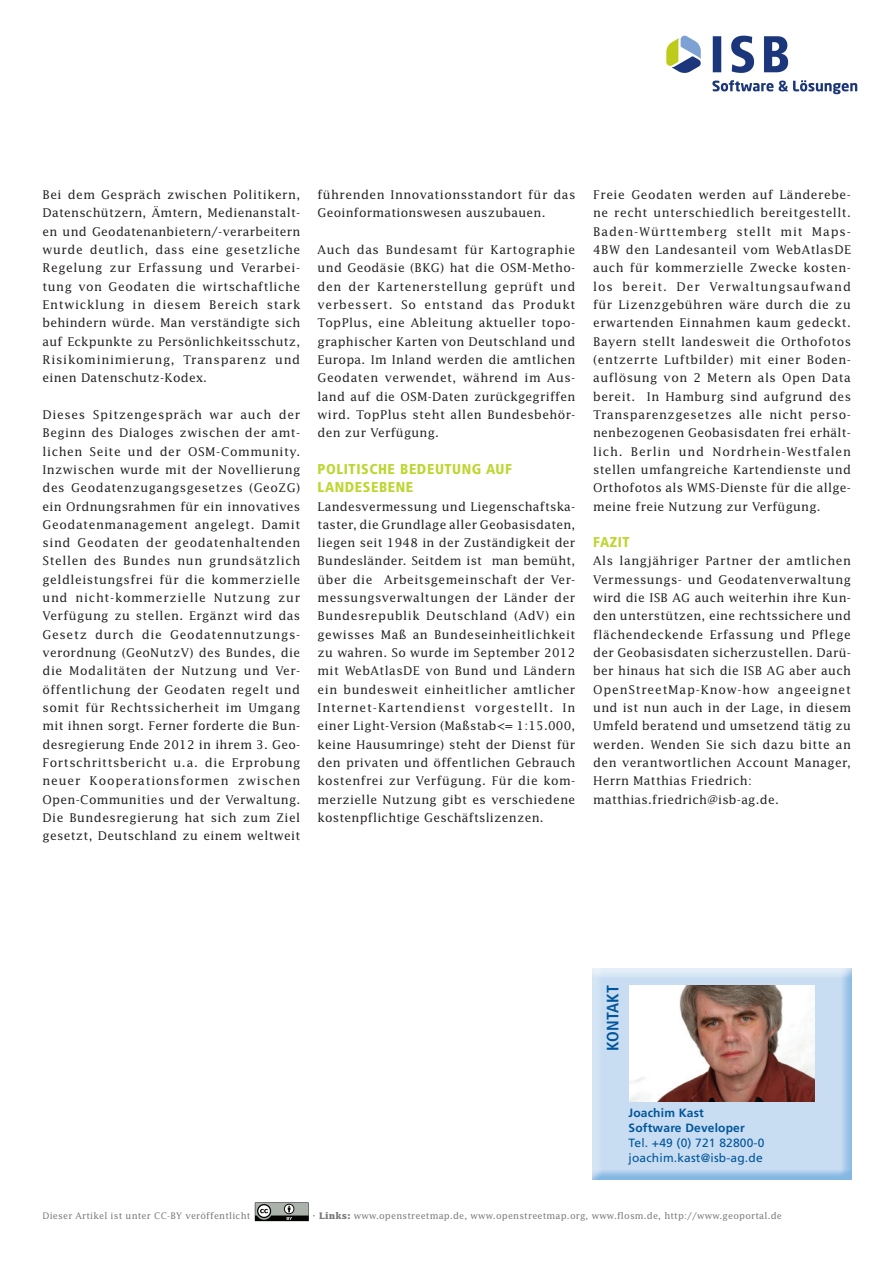
<style>
.page{position:relative;width:893px;height:1263px;background:#fff}
.page>*{position:absolute;margin:0;border:0;box-sizing:border-box;transform-origin:0 0}
.t1{font:700 condensed 16.5px "Frutiger";letter-spacing:.015em;color:#01559a}
.t2{font:900 condensed 14.25px/18.3px "Frutiger";letter-spacing:.04em;color:#bed630}
.t3{font:12px/18.3px "Lucida";letter-spacing:.02em;color:#231f20;text-align:justify}
.t4{font:12px/18.3px "Lucida";letter-spacing:.04em;color:#231f20}
.t5{font:12px/15px "Frutiger";letter-spacing:.015em;color:#01559a}
.t6{font:700 12px/15px "Frutiger";letter-spacing:.015em;color:#01559a}
.t7{font:9px "Lucida";letter-spacing:.02em;color:#76787b}
.s1{font-weight:700}
</style>
<div class="page">
<img style="left:592px;top:968px;width:259px;height:211px">
<img style="left:629px;top:985px;width:186px;height:116px">
<svg style="left:255px;top:1202px;width:54px;height:19px"></svg>
<img style="left:666px;top:35px;width:192px;height:60px">
<p class="t3" style="left:43px;top:186px;width:259px">Bei dem Gespräch zwischen Politikern, Datenschützern, Ämtern, Medienanstalt&shy;en und Geodatenanbietern/-verarbeitern wurde deutlich, dass eine gesetzliche Regelung zur Erfassung und Verarbei&shy;tung von Geodaten die wirtschaftliche Entwicklung in diesem Bereich stark behindern würde. Man verständigte sich auf Eckpunkte zu Persönlichkeitsschutz, Risikominimierung, Transparenz und einen Datenschutz-Kodex.</p>
<p class="t3" style="left:43px;top:406px;width:259px">Dieses Spitzengespräch war auch der Beginn des Dialoges zwischen der amt&shy;lichen Seite und der OSM-Community.<br>Inzwischen wurde mit der Novellierung des Geodatenzugangsgesetzes (GeoZG) ein Ordnungsrahmen für ein innovatives Geodatenmanagement angelegt. Damit sind Geodaten der geodatenhaltenden Stellen des Bundes nun grundsätzlich geldleistungsfrei für die kommerzielle und nicht-kommerzielle Nutzung zur Verfügung zu stellen. Ergänzt wird das Gesetz durch die Geodatennutzungs&shy;verordnung (GeoNutzV) des Bundes, die die Modalitäten der Nutzung und Ver&shy;öffentlichung der Geodaten regelt und somit für Rechtssicherheit im Umgang mit ihnen sorgt. Ferner forderte die Bun&shy;desregierung Ende 2012 in ihrem 3. Geo-Fortschrittsbericht u.a. die Erprobung neuer Kooperationsformen zwischen Open-Communities und der Verwaltung.<br>Die Bundesregierung hat sich zum Ziel gesetzt, Deutschland zu einem weltweit</p>
<p class="t4" style="left:318px;top:186px;width:259px">führenden Innovationsstandort für das<br>Geoinformationswesen auszubauen.</p>
<p class="t3" style="left:318px;top:241px;width:259px">Auch das Bundesamt für Kartographie und Geodäsie (BKG) hat die OSM-Metho&shy;den der Kartenerstellung geprüft und verbessert. So entstand das Produkt TopPlus, eine Ableitung aktueller topo&shy;graphischer Karten von Deutschland und Europa. Im Inland werden die amtlichen Geodaten verwendet, während im Aus&shy;land auf die OSM-Daten zurückgegriffen wird. TopPlus steht allen Bundesbehör&shy;den zur Verfügung.</p>
<p class="t2" style="left:318px;top:461px;width:196px">POLITISCHE BEDEUTUNG AUF<br>LANDESEBENE</p>
<p class="t3" style="left:318px;top:498px;width:259px">Landesvermessung und Liegenschaftska&shy;taster, die Grundlage aller Geobasisdaten, liegen seit 1948 in der Zuständigkeit der Bundesländer. Seitdem ist man bemüht, über die Arbeitsgemeinschaft der Ver&shy;messungsverwaltungen der Länder der Bundesrepublik Deutschland (AdV) ein gewisses Maß an Bundeseinheitlichkeit zu wahren. So wurde im September 2012 mit WebAtlasDE von Bund und Ländern ein bundesweit einheitlicher amtlicher Internet-Kartendienst vorgestellt. In einer Light-Version (Maßstab&lt;= 1:15.000, keine Hausumringe) steht der Dienst für den privaten und öffentlichen Gebrauch kostenfrei zur Verfügung. Für die kom&shy;merzielle Nutzung gibt es verschiedene kostenpflichtige Geschäftslizenzen.</p>
<p class="t3" style="left:593px;top:186px;width:259px">Freie Geodaten werden auf Länderebe&shy;ne recht unterschiedlich bereitgestellt.<br>Baden-Württemberg stellt mit Maps-4BW den Landesanteil vom WebAtlasDE auch für kommerzielle Zwecke kosten&shy;los bereit. Der Verwaltungsaufwand für Lizenzgebühren wäre durch die zu erwartenden Einnahmen kaum gedeckt.<br>Bayern stellt landesweit die Orthofotos (entzerrte Luftbilder) mit einer Boden&shy;auflösung von 2 Metern als Open Data bereit. In Hamburg sind aufgrund des Transparenzgesetzes alle nicht perso&shy;nenbezogenen Geobasisdaten frei erhält&shy;lich. Berlin und Nordrhein-Westfalen stellen umfangreiche Kartendienste und Orthofotos als WMS-Dienste für die allge&shy;meine freie Nutzung zur Verfügung.</p>
<p class="t2" style="left:593px;top:534px;width:38px">FAZIT</p>
<p class="t3" style="left:593px;top:553px;width:259px;text-align:left">Als langjähriger Partner der amtlichen Vermessungs- und Geodatenverwaltung wird die ISB AG auch weiterhin ihre Kun&shy;den unterstützen, eine rechtssichere und flächendeckende Erfassung und Pflege der Geobasisdaten sicherzustellen. Darü&shy;ber hinaus hat sich die ISB AG aber auch OpenStreetMap-Know-how angeeignet und ist nun auch in der Lage, in diesem Umfeld beratend und umsetzend tätig zu werden. Wenden Sie sich dazu bitte an den verantwortlichen Account Manager, Herrn Matthias Friedrich: matthias.friedrich@isb-ag.de.</p>
<h1 class="t1" style="left:606px;top:1051px;width:67px;rotate:-90deg">KONTAKT</h1>
<p class="t6" style="left:629px;top:1106px;width:118px">Joachim Kast<br>Software Developer</p>
<p class="t5" style="left:629px;top:1136px;width:137px">Tel. +49 (0) 721 82800-0 joachim.kast@isb-ag.de</p>
<p class="t7" style="left:43px;top:1211px;width:209px">Dieser Artikel ist unter CC-BY veröffentlicht</p>
<p class="t7" style="left:313px;top:1211px;width:471px"><span class="s1">· Links:</span> www.openstreetmap.de, www.openstreetmap.org, www.flosm.de, http://www.geoportal.de</p>
</div>
